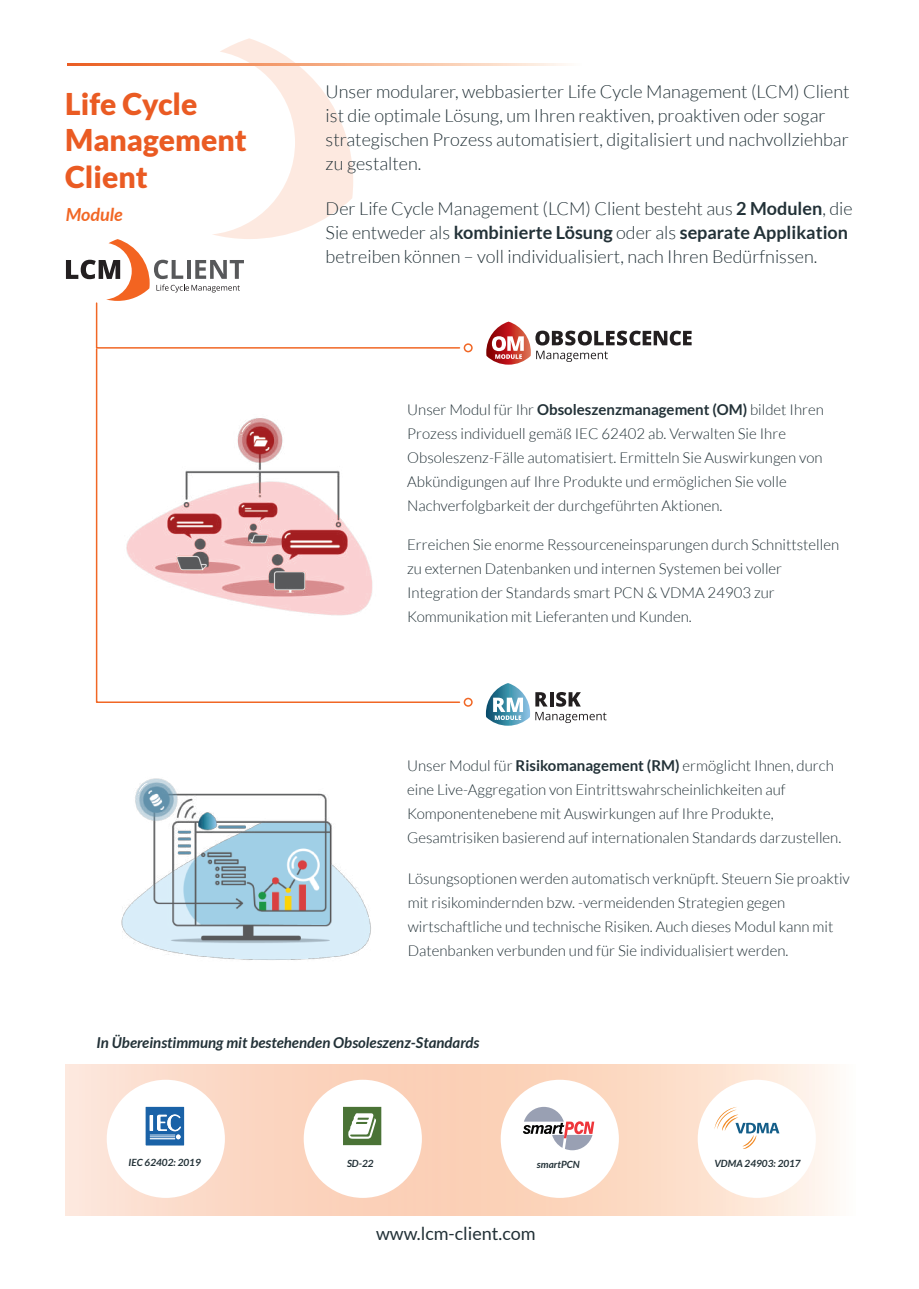
<style>
.page{position:relative;width:919px;height:1289px;background:#fff}
.page>*{position:absolute;margin:0;border:0;box-sizing:border-box;transform-origin:0 0}
.t1{font:900 30px/36px "Lato";color:#ea5b23}
.t2{font:300 18px/24px "Lato";color:#223137}
.t3{font:18px "Lato";color:#223137}
.t4{font:italic 700 18px "Lato";color:#f16725}
.t5{font:300 15px/24px "Lato";color:#223137}
.t6{font:italic 700 15px "Lato";color:#223137}
.t7{font:italic 700 9.9px "Lato";color:#223137}
.s1{font-weight:700}
</style>
<div class="page">
<svg style="left:66px;top:1064px;width:768px;height:151px;background:#fbdac7"></svg>
<svg style="left:461px;top:64px;width:105px;height:1px"></svg>
<svg style="left:486px;top:321px;width:205px;height:43px"></svg>
<svg style="left:486px;top:683px;width:120px;height:42px"></svg>
<img style="left:121px;top:778px;width:250px;height:182px">
<svg style="left:95px;top:349px;width:366px;height:354px"></svg>
<div style="left:463px;top:343px;width:9px;height:9px;border:2px solid #f16725;border-radius:50%"></div>
<div style="left:463px;top:697px;width:9px;height:9px;border:2px solid #f16725;border-radius:50%"></div>
<div style="left:107px;top:1079px;width:118px;height:118px;background:#fff;border-radius:50%"></div>
<svg style="left:146px;top:1106px;width:38px;height:39px"></svg>
<div style="left:304px;top:1079px;width:118px;height:118px;background:#fff;border-radius:50%"></div>
<svg style="left:343px;top:1106px;width:38px;height:39px"></svg>
<div style="left:697px;top:1079px;width:118px;height:118px;background:#fff;border-radius:50%"></div>
<svg style="left:714px;top:1107px;width:65px;height:42px"></svg>
<div style="left:500px;top:1079px;width:119px;height:118px;background:#fff;border-radius:50%"></div>
<svg style="left:523px;top:1106px;width:71px;height:44px"></svg>
<svg style="left:66px;top:38px;width:395px;height:311px"></svg>
<h1 class="t1" style="left:65px;top:86px;width:183px">Life Cycle<br>Management<br>Client</h1>
<p class="t4" style="left:66px;top:204px;width:58px">Module</p>
<p class="t2" style="left:325px;top:79px;width:525px">Unser modularer, webbasierter Life Cycle Management (LCM) Client ist die optimale Lösung, um Ihren reaktiven, proaktiven oder sogar strategischen Prozess automatisiert, digitalisiert und nachvollziehbar zu gestalten.</p>
<p class="t2" style="left:325px;top:196px;width:528px">Der Life Cycle Management (LCM) Client besteht aus <span class="s1">2 Modulen</span>, die<br>Sie entweder als <span class="s1">kombinierte Lösung</span> oder als <span class="s1">separate Applikation </span>betreiben können – voll individualisiert, nach Ihren Bedürfnissen.</p>
<p class="t5" style="left:407px;top:397px;width:418px">Unser Modul für Ihr <span class="s1">Obsoleszenzmanagement (OM)</span> bildet Ihren Prozess individuell gemäß IEC 62402 ab. Verwalten Sie Ihre Obsoleszenz-Fälle automatisiert. Ermitteln Sie Auswirkungen von Abkündigungen auf Ihre Produkte und ermöglichen Sie volle Nachverfolgbarkeit der durchgeführten Aktionen.</p>
<p class="t5" style="left:407px;top:533px;width:433px">Erreichen Sie enorme Ressourceneinsparungen durch Schnittstellen zu externen Datenbanken und internen Systemen bei voller Integration der Standards smart PCN &amp; VDMA 24903 zur Kommunikation mit Lieferanten und Kunden.</p>
<p class="t5" style="left:407px;top:753px;width:435px">Unser Modul für <span class="s1">Risikomanagement (RM)</span> ermöglicht Ihnen, durch eine Live-Aggregation von Eintrittswahrscheinlichkeiten auf Komponentenebene mit Auswirkungen auf Ihre Produkte, Gesamtrisiken basierend auf internationalen Standards darzustellen.</p>
<p class="t5" style="left:408px;top:866px;width:443px">Lösungsoptionen werden automatisch verknüpft. Steuern Sie proaktiv mit risikomindernden bzw. -vermeidenden Strategien gegen wirtschaftliche und technische Risiken. Auch dieses Modul kann mit Datenbanken verbunden und für Sie individualisiert werden.</p>
<p class="t6" style="left:97px;top:1033px;width:384px">In Übereinstimmung mit bestehenden Obsoleszenz-Standards</p>
<p class="t7" style="left:129px;top:1156px;width:74px">IEC 62402: 2019</p>
<p class="t7" style="left:347px;top:1157px;width:28px">SD-22</p>
<p class="t7" style="left:537px;top:1158px;width:44px">smartPCN</p>
<p class="t7" style="left:714px;top:1157px;width:88px">VDMA 24903: 2017</p>
<p class="t3" style="left:376px;top:1223px;width:161px">www.lcm-client.com</p>
</div>
